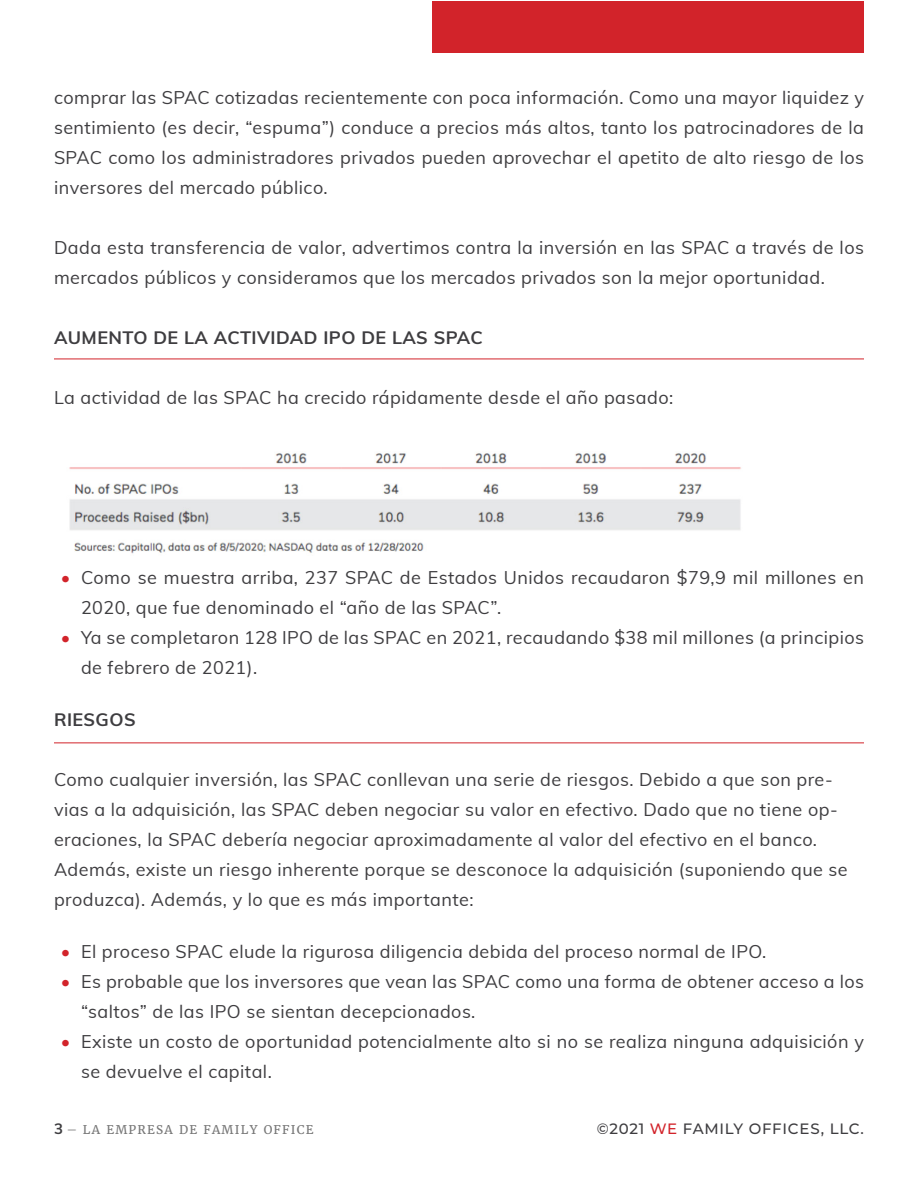
<style>
.page{position:relative;width:918px;height:1188px;background:#fff}
.page>*{position:absolute;margin:0;border:0;box-sizing:border-box;transform-origin:0 0}
.t1{font:18px/30px "Muli";letter-spacing:.025em;color:#3e3d40}
.t2{font:700 18px "Muli";letter-spacing:.025em;color:#3e3d40}
.t3{font:500 15px "Montserrat";letter-spacing:.05em;color:#3e3d40}
.t4{font:12px "Merriweather";letter-spacing:.1em;color:#777}
.s1{color:#d2232a}
.s2{font-family:"Muli";font-weight:700;font-size:15px;color:#3e3d40}
.s3{font-family:"Futura PT"}
</style>
<div class="page">
<div style="left:432px;top:1px;width:432px;height:51px;background:#d2232a"></div>
<hr style="left:54px;top:359px;width:810px;height:1px;background:#d2232a">
<img style="left:69px;top:453px;width:672px;height:101px">
<hr style="left:54px;top:743px;width:810px;height:1px;background:#d2232a">
<p class="t1" style="left:54px;top:82px;width:812px;text-align:justify">comprar las SPAC cotizadas recientemente con poca información. Como una mayor liquidez y sentimiento (es decir, “espuma”) conduce a precios más altos, tanto los patrocinadores de la SPAC como los administradores privados pueden aprovechar el apetito de alto riesgo de los inversores del mercado público.</p>
<p class="t1" style="left:54px;top:232px;width:812px">Dada esta transferencia de valor, advertimos contra la inversión en las SPAC a través de los mercados públicos y consideramos que los mercados privados son la mejor oportunidad.</p>
<p class="t2" style="left:54px;top:325px;width:430px">AUMENTO DE LA ACTIVIDAD IPO DE LAS SPAC</p>
<p class="t1" style="left:54px;top:382px;width:621px">La actividad de las SPAC ha crecido rápidamente desde el año pasado:</p>
<p class="t1" style="left:81px;top:562px;width:785px;text-indent:-20px"><span class="s1">•</span> Como se muestra arriba, 237 SPAC de Estados Unidos recaudaron $79,9 mil millones en<br>2020, que fue denominado el “año de las SPAC”.</p>
<p class="t1" style="left:81px;top:622px;width:785px;text-indent:-20px"><span class="s1">•</span> Ya se completaron 128 IPO de las SPAC en 2021, recaudando $38 mil millones (a principios de febrero de 2021).</p>
<p class="t2" style="left:54px;top:706px;width:83px">RIESGOS</p>
<p class="t1" style="left:54px;top:764px;width:795px">Como cualquier inversión, las SPAC conllevan una serie de riesgos. Debido a que son pre&shy;vias a la adquisición, las SPAC deben negociar su valor en efectivo. Dado que no tiene op&shy;eraciones, la SPAC debería negociar aproximadamente al valor del efectivo en el banco.<br>Además, existe un riesgo inherente porque se desconoce la adquisición (suponiendo que se produzca). Además, y lo que es más importante:</p>
<p class="t1" style="left:61px;top:935px;width:707px"><span class="s1">•</span> El proceso SPAC elude la rigurosa diligencia debida del proceso normal de IPO.</p>
<p class="t1" style="left:81px;top:965px;width:785px;text-indent:-20px"><span class="s1">•</span> Es probable que los inversores que vean las SPAC como una forma de obtener acceso a los “saltos” de las IPO se sientan decepcionados.</p>
<p class="t1" style="left:81px;top:1025px;width:785px;text-indent:-20px"><span class="s1">•</span> Existe un costo de oportunidad potencialmente alto si no se realiza ninguna adquisición y se devuelve el capital.</p>
<p class="t4" style="left:54px;top:1122px;width:261px"><span class="s2">3</span> <span class="s3">—</span> LA EMPRESA DE FAMILY OFFICE</p>
<p class="t3" style="left:597px;top:1118px;width:269px">©2021 <span class="s1">WE</span> FAMILY OFFICES, LLC.</p>
</div>
